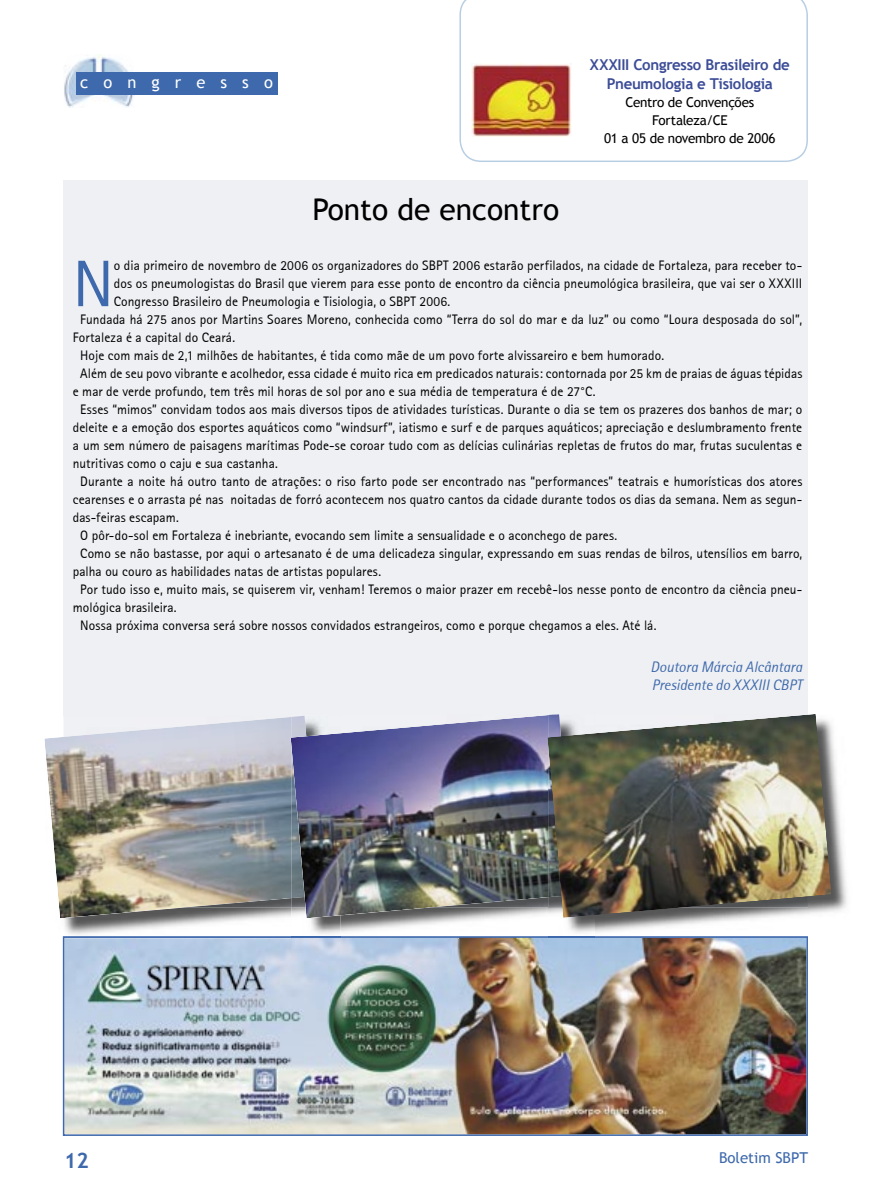
<style>
.page{position:relative;width:893px;height:1191px;background:#fff}
.page>*{position:absolute;margin:0;border:0;box-sizing:border-box;transform-origin:0 0}
.t1{font:65.1px "Libre Sans Serif S Si";color:#3e69ac}
.t2{font:30px "Trebuchet MS";color:#000}
.t3{font:700 21px "Trebuchet MS";color:#3e69ac}
.t4{font:16.5px "Trebuchet MS";letter-spacing:.915em;color:#fff}
.t5{font:700 15px/19.5px "Trebuchet MS";letter-spacing:-.02em;color:#3c4d97;text-align:center}
.t6{font:italic 15px/18px "Libre Sans Serif S Si";color:#3e69ac}
.t7{font:15px "Trebuchet MS";color:#3e69ac}
.t8{font:13.5px "Libre Sans Serif S Si";letter-spacing:.005em;color:#000}
.t9{font:13.5px/18px "Trebuchet MS";letter-spacing:-.015em;color:#000;text-align:center}
</style>
<div class="page">
<img style="left:64px;top:55px;width:70px;height:53px">
<div style="left:76px;top:72px;width:201px;height:22px;background:#3e69ac"></div>
<div style="left:64px;top:180px;width:744px;height:727px;background:#eef0f3"></div>
<img style="left:63px;top:938px;width:745px;height:197px">
<svg style="left:459px;top:0;width:349px;height:162px"></svg>
<img style="left:471px;top:63px;width:101px;height:74px">
<img style="left:62px;top:918px;width:202px;height:20px">
<img style="left:63px;top:936px;width:228px;height:2px">
<img style="left:44px;top:717px;width:247px;height:201px">
<img style="left:310px;top:918px;width:284px;height:16px">
<img style="left:291px;top:936px;width:517px;height:2px">
<img style="left:291px;top:715px;width:256px;height:203px">
<img style="left:594px;top:725px;width:253px;height:212px">
<img style="left:548px;top:936px;width:46px;height:1px">
<img style="left:547px;top:714px;width:284px;height:204px">
<p class="t4" style="left:80px;top:73px;width:194px">congresso</p>
<h2 class="t2" style="left:312px;top:192px;width:248px">Ponto de encontro</h2>
<p class="t5" style="left:590px;top:55px;width:201px">XXXIII Congresso Brasileiro de<br>Pneumologia e Tisiologia</p>
<p class="t9" style="left:604px;top:94px;width:173px">Centro de Convenções<br>Fortaleza/CE<br>01 a 05 de novembro de 2006</p>
<h1 class="t1" style="left:73px;top:245px;width:43px">N</h1>
<p class="t8" style="left:114px;top:257px;width:690px">o dia primeiro de novembro de 2006 os organizadores do SBPT 2006 estarão perfilados, na cidade de Fortaleza, para receber to-</p>
<p class="t8" style="left:114px;top:275px;width:690px">dos os pneumologistas do Brasil que vierem para esse ponto de encontro da ciência pneumológica brasileira, que vai ser o XXXIII</p>
<p class="t8" style="left:114px;top:293px;width:338px">Congresso Brasileiro de Pneumologia e Tisiologia, o SBPT 2006.</p>
<p class="t8" style="left:80px;top:311px;width:723px">Fundada há 275 anos por Martins Soares Moreno, conhecida como “Terra do sol do mar e da luz” ou como “Loura desposada do sol”,</p>
<p class="t8" style="left:73px;top:329px;width:164px">Fortaleza é a capital do Ceará.</p>
<p class="t8" style="left:80px;top:347px;width:585px">Hoje com mais de 2,1 milhões de habitantes, é tida como mãe de um povo forte alvissareiro e bem humorado.</p>
<p class="t8" style="left:80px;top:365px;width:724px">Além de seu povo vibrante e acolhedor, essa cidade é muito rica em predicados naturais: contornada por 25 km de praias de águas tépidas</p>
<p class="t8" style="left:73px;top:383px;width:524px">e mar de verde profundo, tem três mil horas de sol por ano e sua média de temperatura é de 27°C.</p>
<p class="t8" style="left:80px;top:401px;width:723px">Esses “mimos” convidam todos aos mais diversos tipos de atividades turísticas. Durante o dia se tem os prazeres dos banhos de mar; o</p>
<p class="t8" style="left:73px;top:419px;width:731px">deleite e a emoção dos esportes aquáticos como “windsurf”, iatismo e surf e de parques aquáticos; apreciação e deslumbramento frente</p>
<p class="t8" style="left:73px;top:437px;width:731px">a um sem número de paisagens marítimas Pode-se coroar tudo com as delícias culinárias repletas de frutos do mar, frutas suculentas e</p>
<p class="t8" style="left:73px;top:455px;width:207px">nutritivas como o caju e sua castanha.</p>
<p class="t8" style="left:80px;top:473px;width:724px">Durante a noite há outro tanto de atrações: o riso farto pode ser encontrado nas “performances” teatrais e humorísticas dos atores</p>
<p class="t8" style="left:73px;top:491px;width:731px">cearenses e o arrasta pé nas noitadas de forró acontecem nos quatro cantos da cidade durante todos os dias da semana. Nem as segun-</p>
<p class="t8" style="left:73px;top:509px;width:107px">das-feiras escapam.</p>
<p class="t8" style="left:80px;top:527px;width:538px">O pôr-do-sol em Fortaleza é inebriante, evocando sem limite a sensualidade e o aconchego de pares.</p>
<p class="t8" style="left:80px;top:545px;width:724px">Como se não bastasse, por aqui o artesanato é de uma delicadeza singular, expressando em suas rendas de bilros, utensílios em barro,</p>
<p class="t8" style="left:73px;top:563px;width:310px">palha ou couro as habilidades natas de artistas populares.</p>
<p class="t8" style="left:80px;top:581px;width:723px">Por tudo isso e, muito mais, se quiserem vir, venham! Teremos o maior prazer em recebê-los nesse ponto de encontro da ciência pneu-</p>
<p class="t8" style="left:73px;top:599px;width:105px">mológica brasileira.</p>
<p class="t8" style="left:80px;top:617px;width:578px">Nossa próxima conversa será sobre nossos convidados estrangeiros, como e porque chegamos a eles. Até lá.</p>
<p class="t6" style="left:650px;top:658px;width:154px">Doutora Márcia Alcântara<br>Presidente do XXXIII CBPT</p>
<h3 class="t3" style="left:64px;top:1147px;width:26px">12</h3>
<p class="t7" style="left:719px;top:1149px;width:91px">Boletim SBPT</p>
</div>
